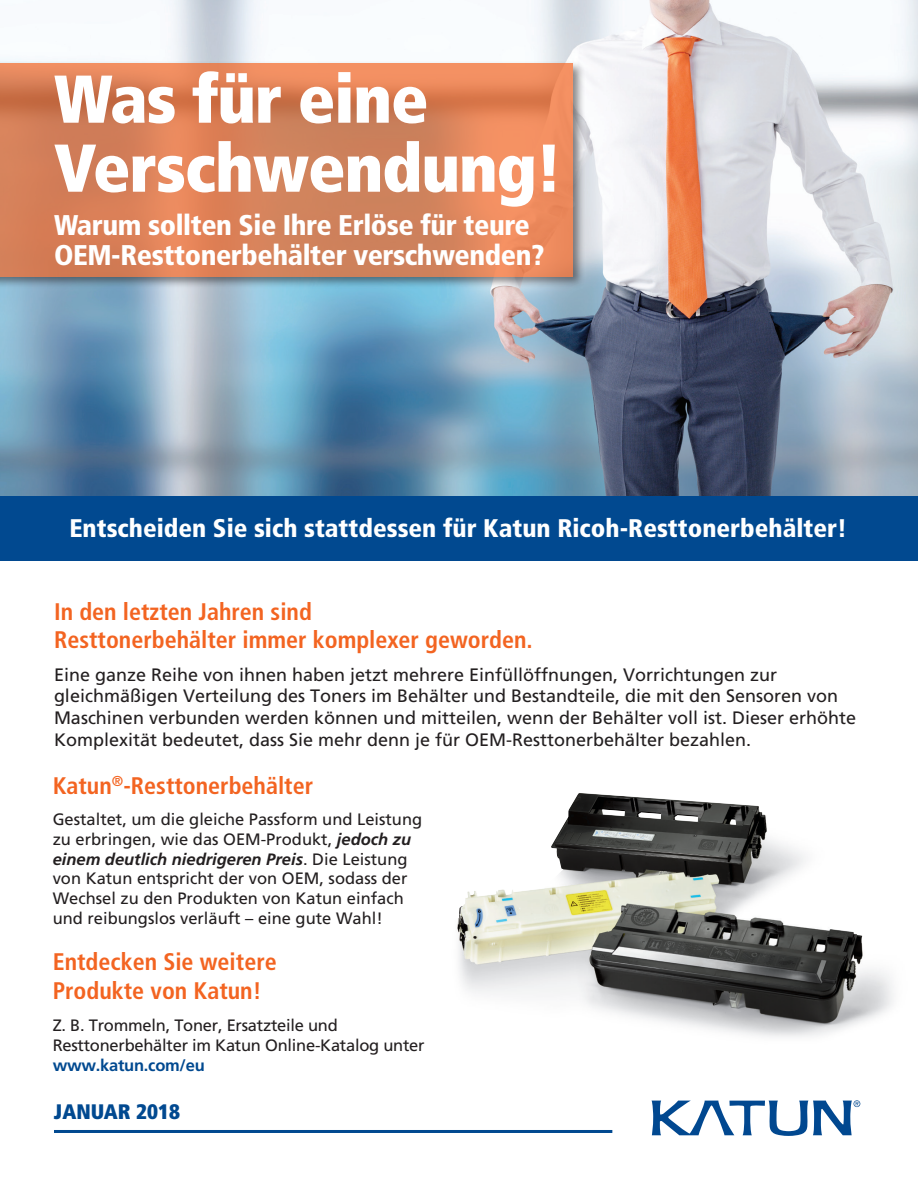
<style>
.page{position:relative;width:918px;height:1188px;background:#fff}
.page>*{position:absolute;margin:0;border:0;box-sizing:border-box;transform-origin:0 0}
.t1{font:900 condensed 67.5px/69px "Frutiger";letter-spacing:-.015em;color:#fff}
.t2{font:900 condensed 28.5px/30px "Frutiger";letter-spacing:-.015em;color:#fff}
.t3{font:900 condensed 25.5px "Frutiger";color:#fff}
.t4{font:700 condensed 24px/28.8px "Frutiger";color:#f36421}
.t5{font:900 condensed 21px "Frutiger";color:#014990}
.t6{font:18px/21.6px "Frutiger";color:#231f20}
.t7{font:16.5px/19.8px "Frutiger";color:#231f20}
.s1{font-weight:700;font-style:italic}
.s2{font-weight:700;color:#014990}
</style>
<div class="page">
<svg style="left:652px;top:1100px;width:208px;height:36px"></svg>
<hr style="left:54px;top:1130px;width:558px;height:3px;background:#014990">
<img style="left:457px;top:793px;width:437px;height:244px">
<img style="left:0;top:0;width:918px;height:497px">
<div style="left:0;top:60px;width:586px;height:229px;background:#231f20;opacity:.75"></div>
<svg style="left:0;top:63px;width:573px;height:213px;background:#da8259"></svg>
<div style="left:0;top:497px;width:918px;height:64px;background:#014990"></div>
<p class="t1" style="left:54px;top:64px;width:509px">Was für eine<br>Verschwendung!</p>
<p class="t2" style="left:54px;top:210px;width:492px">Warum sollten Sie Ihre Erlöse für teure<br>OEM-Resttonerbehälter verschwenden?</p>
<p class="t3" style="left:69px;top:513px;width:779px">Entscheiden Sie sich stattdessen für Katun Ricoh-Resttonerbehälter!</p>
<p class="t4" style="left:54px;top:597px;width:480px">In den letzten Jahren sind<br>Resttonerbehälter immer komplexer geworden.</p>
<p class="t6" style="left:54px;top:663px;width:804px">Eine ganze Reihe von ihnen haben jetzt mehrere Einfüllöffnungen, Vorrichtungen zur gleichmäßigen Verteilung des Toners im Behälter und Bestandteile, die mit den Sensoren von Maschinen verbunden werden können und mitteilen, wenn der Behälter voll ist. Dieser erhöhte Komplexität bedeutet, dass Sie mehr denn je für OEM-Resttonerbehälter bezahlen.</p>
<p class="t4" style="left:53px;top:772px;width:262px">Katun<sup>®</sup>-Resttonerbehälter</p>
<p class="t7" style="left:53px;top:809px;width:371px">Gestaltet, um die gleiche Passform und Leistung zu erbringen, wie das OEM-Produkt, <span class="s1">jedoch zu einem deutlich niedrigeren Preis</span>. Die Leistung von Katun entspricht der von OEM, sodass der Wechsel zu den Produkten von Katun einfach und reibungslos verläuft – eine gute Wahl!</p>
<p class="t4" style="left:53px;top:948px;width:226px">Entdecken Sie weitere<br>Produkte von Katun!</p>
<p class="t7" style="left:53px;top:1015px;width:373px">Z. B. Trommeln, Toner, Ersatzteile und<br>Resttonerbehälter im Katun Online-Katalog unter <span class="s2">www.katun.com/eu</span></p>
<p class="t5" style="left:54px;top:1099px;width:127px">JANUAR 2018</p>
</div>
